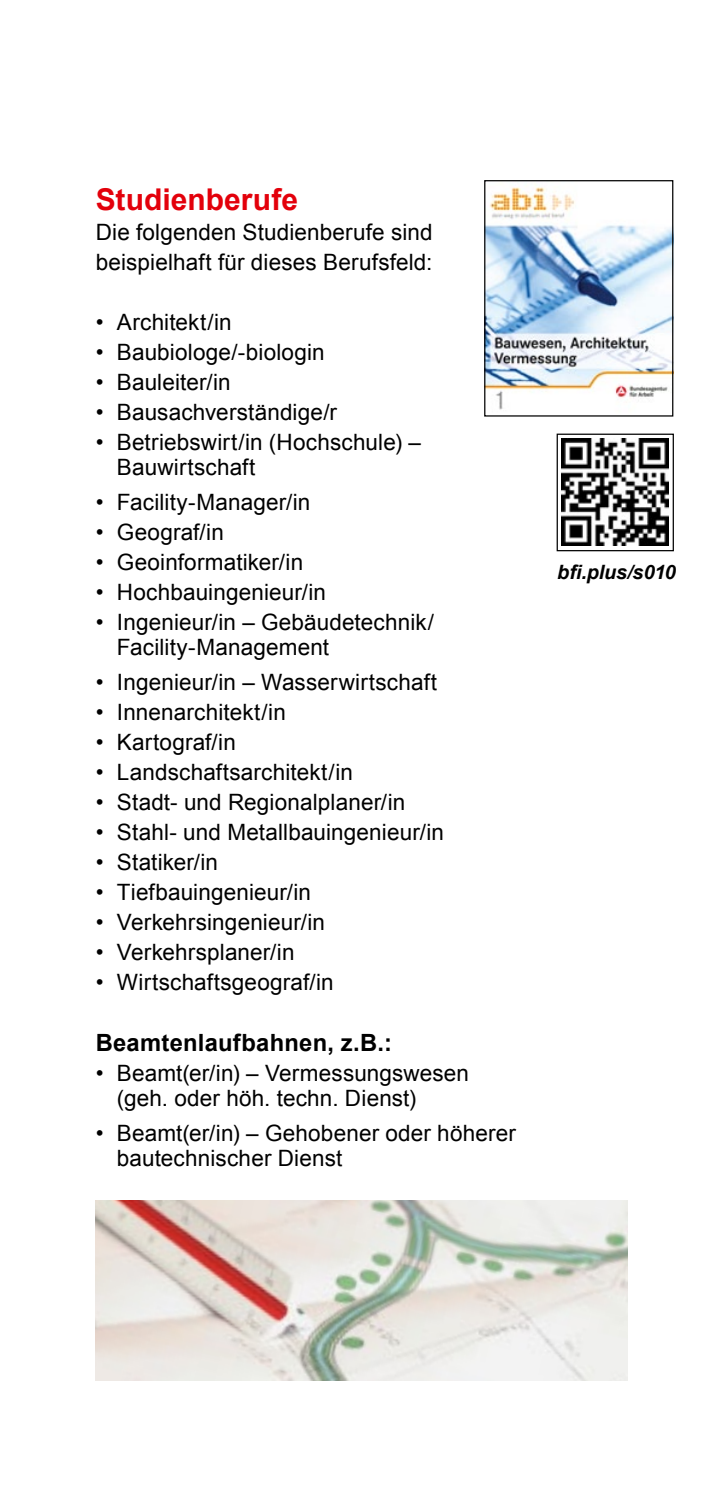
<style>
.page{position:relative;width:723px;height:1489px;background:#fff}
.page>*{position:absolute;margin:0;border:0;box-sizing:border-box;transform-origin:0 0}
.t1{font:700 30px "Arial";color:#e3000b}
.t2{font:700 23.75px "Arial";letter-spacing:.01em;color:#000}
.p_9_12_A{font:22.5px/25px "Arial";letter-spacing:.005em;color:#000}
.link{font:italic 700 19.75px "Arial";letter-spacing:-.005em;color:#000}
</style>
<div class="page">
<img style="left:486px;top:184px;width:185px;height:226px">
<div style="left:484px;top:180px;width:189px;height:236px;border:1px solid #000"></div>
<svg style="left:561px;top:438px;width:108px;height:108px"></svg>
<div style="left:557px;top:433px;width:117px;height:118px;border:1px solid #000"></div>
<img style="left:562px;top:439px;width:106px;height:106px">
<img style="left:96px;top:1200px;width:531px;height:180px">
<h3 class="t1" style="left:96px;top:179px;width:204px">Studienberufe</h3>
<p class="p_9_12_A" style="left:96px;top:217px;width:338px;line-height:30px">Die folgenden Studienberufe sind beispielhaft für dieses Berufsfeld:</p>
<p class="p_9_12_A" style="left:96px;top:310px;width:138px">• Architekt/in</p>
<p class="p_9_12_A" style="left:96px;top:340px;width:230px">• Baubiologe/-biologin</p>
<p class="p_9_12_A" style="left:96px;top:370px;width:137px">• Bauleiter/in</p>
<p class="p_9_12_A" style="left:96px;top:400px;width:243px">• Bausachverständige/r</p>
<p class="p_9_12_A" style="left:117px;top:430px;width:305px;text-indent:-21px">• Betriebswirt/in (Hochschule) –<br>Bauwirtschaft</p>
<p class="p_9_12_A" style="left:96px;top:490px;width:216px">• Facility-Manager/in</p>
<p class="p_9_12_A" style="left:96px;top:520px;width:130px">• Geograf/in</p>
<p class="p_9_12_A" style="left:96px;top:550px;width:209px">• Geoinformatiker/in</p>
<p class="p_9_12_A" style="left:96px;top:580px;width:232px">• Hochbauingenieur/in</p>
<p class="p_9_12_A" style="left:117px;top:610px;width:319px;text-indent:-21px">• Ingenieur/in – Gebäudetechnik/<br>Facility-Management</p>
<p class="p_9_12_A" style="left:96px;top:670px;width:343px">• Ingenieur/in – Wasserwirtschaft</p>
<p class="p_9_12_A" style="left:96px;top:700px;width:192px">• Innenarchitekt/in</p>
<p class="p_9_12_A" style="left:96px;top:730px;width:142px">• Kartograf/in</p>
<p class="p_9_12_A" style="left:96px;top:760px;width:259px">• Landschaftsarchitekt/in</p>
<p class="p_9_12_A" style="left:96px;top:790px;width:311px">• Stadt- und Regionalplaner/in</p>
<p class="p_9_12_A" style="left:96px;top:820px;width:350px">• Stahl- und Metallbauingenieur/in</p>
<p class="p_9_12_A" style="left:96px;top:850px;width:124px">• Statiker/in</p>
<p class="p_9_12_A" style="left:96px;top:880px;width:217px">• Tiefbauingenieur/in</p>
<p class="p_9_12_A" style="left:96px;top:910px;width:231px">• Verkehrsingenieur/in</p>
<p class="p_9_12_A" style="left:96px;top:940px;width:200px">• Verkehrsplaner/in</p>
<p class="p_9_12_A" style="left:96px;top:970px;width:239px">• Wirtschaftsgeograf/in</p>
<h4 class="t2" style="left:96px;top:1026px;width:298px">Beamtenlaufbahnen, z.B.:</h4>
<p class="p_9_12_A" style="left:117px;top:1060px;width:354px;text-indent:-21px">• Beamt(er/in) – Vermessungswesen (geh. oder höh. techn. Dienst)</p>
<p class="p_9_12_A" style="left:117px;top:1120px;width:400px;text-indent:-21px">• Beamt(er/in) – Gehobener oder höherer bautechnischer Dienst</p>
<p class="link" style="left:557px;top:559px;width:120px">bfi.plus/s010</p>
</div>
